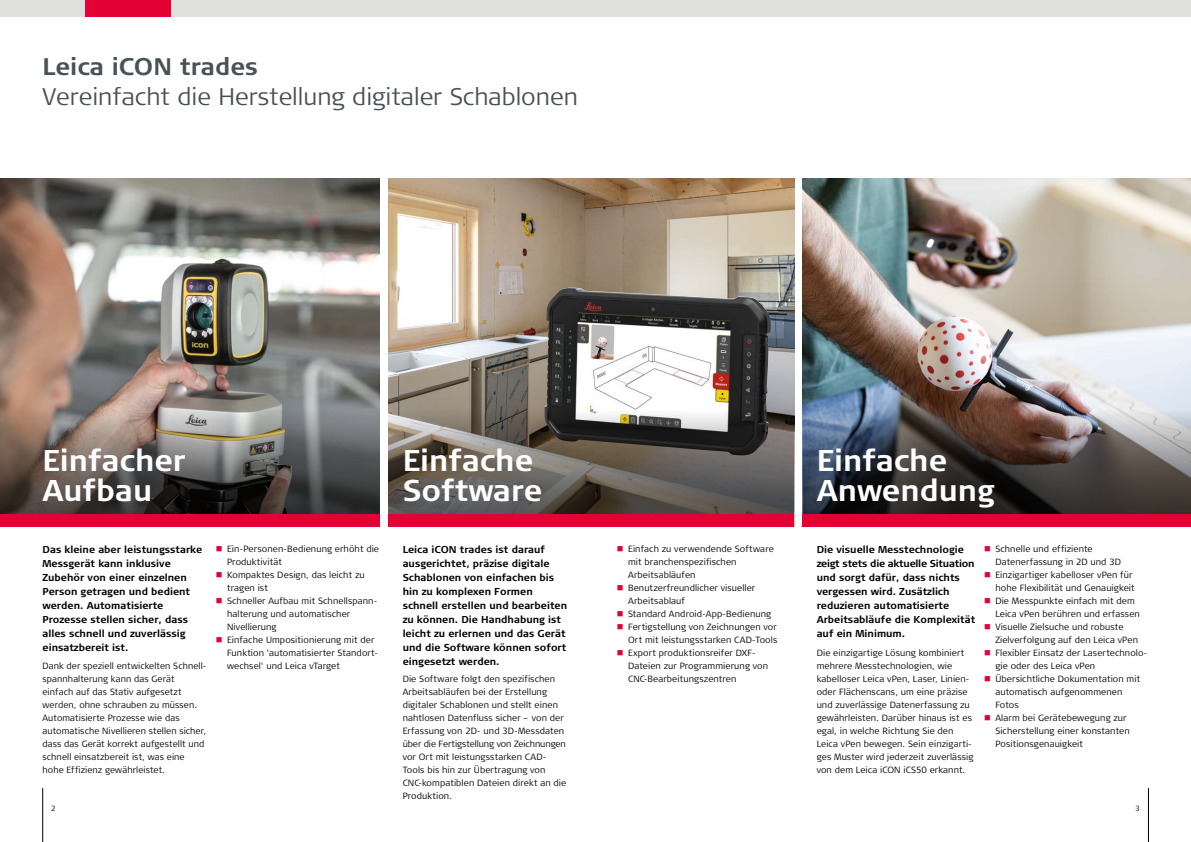
<style>
.page{position:relative;width:1191px;height:842px;background:#fff}
.page>*{position:absolute;margin:0;border:0;box-sizing:border-box;transform-origin:0 0}
.t1{font:700 30px/30px "Signa Column";color:#fff}
.t2{font:300 24px "Signa Column";color:#485156}
.t3{font:700 24px "Signa Column";color:#485156}
.t4{font:700 10px/14px "Signa Column";color:#000}
.t5{font:300 9px/13px "Signa Column";letter-spacing:.01em;color:#000}
.t6{font:300 7.5px "Signa Column";color:#000}
.s1{color:#e40234}
</style>
<div class="page">
<div style="left:0;top:0;width:595px;height:17px;background:#e0e0df"></div>
<div style="left:595px;top:0;width:596px;height:17px;background:#e0e0df"></div>
<div style="left:85px;top:0;width:85px;height:17px;background:#e40234"></div>
<hr style="left:1148px;top:788px;width:1px;height:54px;background:#000">
<hr style="left:43px;top:788px;width:1px;height:54px;background:#000">
<img style="left:0;top:179px;width:380px;height:230px">
<img style="left:388px;top:179px;width:406px;height:230px">
<img style="left:802px;top:179px;width:389px;height:230px">
<img style="left:544px;top:288px;width:227px;height:121px">
<svg style="left:0;top:409px;width:380px;height:105px;background:#65605b"></svg>
<img style="left:802px;top:409px;width:389px;height:105px">
<svg style="left:388px;top:409px;width:406px;height:105px;background:#635e59"></svg>
<div style="left:0;top:514px;width:380px;height:12px;background:#e40234"></div>
<div style="left:388px;top:514px;width:406px;height:12px;background:#e40234"></div>
<div style="left:802px;top:514px;width:389px;height:12px;background:#e40234"></div>
<h2 class="t3" style="left:43px;top:51px;width:217px">Leica iCON trades</h2>
<h2 class="t2" style="left:43px;top:81px;width:537px">Vereinfacht die Herstellung digitaler Schablonen</h2>
<h1 class="t1" style="left:42px;top:446px;width:145px">Einfacher<br>Aufbau</h1>
<h1 class="t1" style="left:403px;top:446px;width:141px">Einfache<br>Software</h1>
<h1 class="t1" style="left:816px;top:446px;width:179px">Einfache<br>Anwendung</h1>
<p class="t4" style="left:43px;top:542px;width:161px">Das kleine aber leistungsstarke<br>Messgerät kann inklusive<br>Zubehör von einer einzelnen<br>Person getragen und bedient werden. Automatisierte<br>Prozesse stellen sicher, dass alles schnell und zuverlässig einsatzbereit ist.</p>
<p class="t5" style="left:43px;top:660px;width:166px">Dank der speziell entwickelten Schnell&shy;spannhalterung kann das Gerät einfach auf das Stativ aufgesetzt werden, ohne schrauben zu müssen.<br>Automatisierte Prozesse wie das automatische Nivellieren stellen sicher, dass das Gerät korrekt aufgestellt und schnell einsatzbereit ist, was eine hohe Effizienz gewährleistet.</p>
<p class="t5" style="left:227px;top:543px;width:153px;text-indent:-11px"><span class="s1">■</span> Ein-Personen-Bedienung erhöht die<br>Produktivität</p>
<p class="t5" style="left:227px;top:569px;width:139px;text-indent:-11px"><span class="s1">■</span> Kompaktes Design, das leicht zu tragen ist</p>
<p class="t5" style="left:227px;top:595px;width:152px;text-indent:-11px"><span class="s1">■</span> Schneller Aufbau mit Schnellspann&shy;halterung und automatischer<br>Nivellierung</p>
<p class="t5" style="left:227px;top:634px;width:153px;text-indent:-11px"><span class="s1">■</span> Einfache Umpositionierung mit der<br>Funktion 'automatisierter Standort&shy;wechsel' und Leica vTarget</p>
<p class="t4" style="left:403px;top:542px;width:166px">Leica iCON trades ist darauf ausgerichtet, präzise digitale<br>Schablonen von einfachen bis hin zu komplexen Formen schnell erstellen und bearbeiten zu können. Die Handhabung ist leicht zu erlernen und das Gerät und die Software können sofort eingesetzt werden.</p>
<p class="t5" style="left:403px;top:673px;width:165px">Die Software folgt den spezifischen Arbeitsabläufen bei der Erstellung digitaler Schablonen und stellt einen nahtlosen Datenfluss sicher – von der Erfassung von 2D- und 3D-Messdaten über die Fertigstellung von Zeichnungen vor Ort mit leistungsstarken CAD-Tools bis hin zur Übertragung von CNC-kompatiblen Dateien direkt an die Produktion.</p>
<p class="t5" style="left:628px;top:543px;width:147px;text-indent:-11px"><span class="s1">■</span> Einfach zu verwendende Software mit branchenspezifischen<br>Arbeitsabläufen</p>
<p class="t5" style="left:628px;top:582px;width:129px;text-indent:-11px"><span class="s1">■</span> Benutzerfreundlicher visueller<br>Arbeitsablauf</p>
<p class="t5" style="left:617px;top:608px;width:156px"><span class="s1">■</span> Standard Android-App-Bedienung</p>
<p class="t5" style="left:617px;top:621px;width:162px;text-align:right"><span class="s1">■</span> Fertigstellung von Zeichnungen vor<br>Ort mit leistungsstarken CAD-Tools</p>
<p class="t5" style="left:628px;top:647px;width:141px;text-indent:-11px"><span class="s1">■</span> Export produktionsreifer DXF-<br>Dateien zur Programmierung von<br>CNC-Bearbeitungszentren</p>
<p class="t4" style="left:816px;top:542px;width:160px">Die visuelle Messtechnologie zeigt stets die aktuelle Situation und sorgt dafür, dass nichts vergessen wird. Zusätzlich reduzieren automatisierte<br>Arbeitsabläufe die Komplexität auf ein Minimum.</p>
<p class="t5" style="left:816px;top:647px;width:158px">Die einzigartige Lösung kombiniert mehrere Messtechnologien, wie kabelloser Leica vPen, Laser, Linien&shy;oder Flächenscans, um eine präzise und zuverlässige Datenerfassung zu gewährleisten. Darüber hinaus ist es egal, in welche Richtung Sie den Leica vPen bewegen. Sein einzigarti&shy;ges Muster wird jederzeit zuverlässig von dem Leica iCON iCS50 erkannt.</p>
<p class="t5" style="left:995px;top:543px;width:127px;text-indent:-11px"><span class="s1">■</span> Schnelle und effiziente<br>Datenerfassung in 2D und 3D</p>
<p class="t5" style="left:984px;top:569px;width:152px;text-align:right"><span class="s1">■</span> Einzigartiger kabelloser vPen für hohe Flexibilität und Genauigkeit</p>
<p class="t5" style="left:995px;top:595px;width:146px;text-indent:-11px"><span class="s1">■</span> Die Messpunkte einfach mit dem<br>Leica vPen berühren und erfassen</p>
<p class="t5" style="left:995px;top:621px;width:144px;text-indent:-11px"><span class="s1">■</span> Visuelle Zielsuche und robuste<br>Zielverfolgung auf den Leica vPen</p>
<p class="t5" style="left:995px;top:647px;width:154px;text-indent:-11px"><span class="s1">■</span> Flexibler Einsatz der Lasertechnolo&shy;gie oder des Leica vPen</p>
<p class="t5" style="left:995px;top:673px;width:146px;text-indent:-11px"><span class="s1">■</span> Übersichtliche Dokumentation mit automatisch aufgenommenen<br>Fotos</p>
<p class="t5" style="left:995px;top:712px;width:136px;text-indent:-11px"><span class="s1">■</span> Alarm bei Gerätebewegung zur<br>Sicherstellung einer konstanten<br>Positionsgenauigkeit</p>
<p class="t6" style="left:51px;top:803px;width:6px">2</p>
<p class="t6" style="left:1135px;top:803px;width:6px">3</p>
</div>
